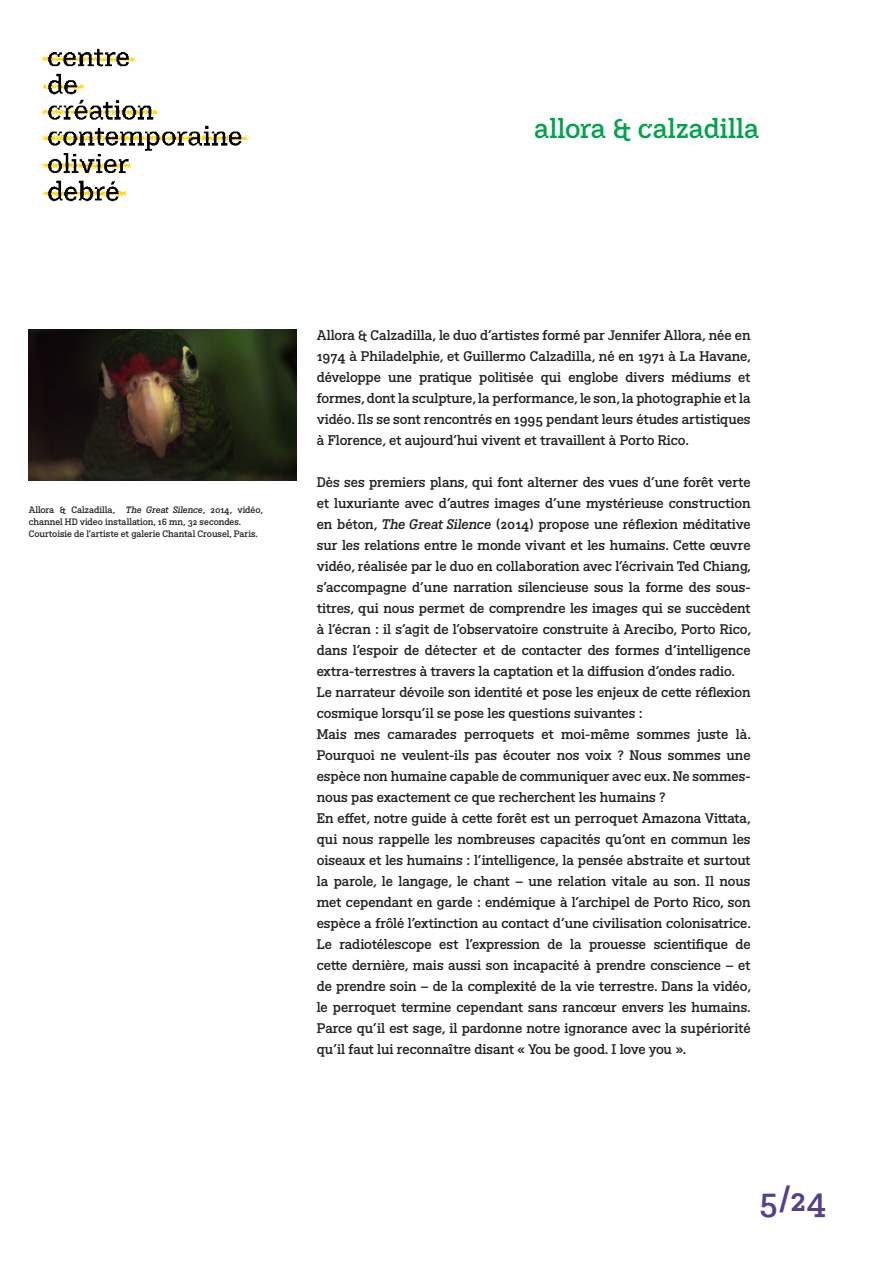
<style>
.page{position:relative;width:893px;height:1263px;background:#fff}
.page>*{position:absolute;margin:0;border:0;box-sizing:border-box;transform-origin:0 0}
.t1{font:33.3px "BVHCCCOD";color:#553f8e}
.t2{font:27px "BVHCCCOD Titrage";color:#00a34c}
.t3{font:13.5px/21px "BVHCCCOD";letter-spacing:-.01em;color:#231f20;text-align:justify}
.t4{font:9px/12px "BVHCCCOD";color:#231f20}
.s1{font-style:italic}
</style>
<div class="page">
<img style="left:41px;top:48px;width:209px;height:154px">
<img style="left:29px;top:330px;width:268px;height:150px">
<p class="t2" style="left:534px;top:111px;width:226px">allora &amp; calzadilla</p>
<p class="t4" style="left:29px;top:504px;width:236px">Allora &amp; Calzadilla, <span class="s1">The Great Silence</span>, 2014, vidéo, channel HD video installation, 16 mn, 32 secondes.</p>
<p class="t4" style="left:29px;top:528px;width:231px">Courtoisie de l’artiste et galerie Chantal Crousel, Paris.</p>
<p class="t3" style="left:317px;top:326px;width:436px">Allora &amp; Calzadilla, le duo d’artistes formé par Jennifer Allora, née en 1974 à Philadelphie, et Guillermo Calzadilla, né en 1971 à La Havane, développe une pratique politisée qui englobe divers médiums et formes, dont la sculpture, la performance, le son, la photographie et la vidéo. Ils se sont rencontrés en 1995 pendant leurs études artistiques à Florence, et aujourd’hui vivent et travaillent à Porto Rico.</p>
<p class="t3" style="left:317px;top:473px;width:436px">Dès ses premiers plans, qui font alterner des vues d’une forêt verte et luxuriante avec d’autres images d’une mystérieuse construction en béton, <span class="s1">The Great Silence</span> (2014) propose une réflexion méditative sur les relations entre le monde vivant et les humains. Cette œuvre vidéo, réalisée par le duo en collaboration avec l’écrivain Ted Chiang, s’accompagne d’une narration silencieuse sous la forme des sous&shy;titres, qui nous permet de comprendre les images qui se succèdent à l’écran : il s’agit de l’observatoire construite à Arecibo, Porto Rico, dans l’espoir de détecter et de contacter des formes d’intelligence extra-terrestres à travers la captation et la diffusion d’ondes radio.</p>
<p class="t3" style="left:317px;top:683px;width:435px">Le narrateur dévoile son identité et pose les enjeux de cette réflexion cosmique lorsqu’il se pose les questions suivantes :</p>
<p class="t3" style="left:317px;top:725px;width:436px">Mais mes camarades perroquets et moi-même sommes juste là.<br>Pourquoi ne veulent-ils pas écouter nos voix ? Nous sommes une espèce non humaine capable de communiquer avec eux. Ne sommes&shy;nous pas exactement ce que recherchent les humains ?</p>
<p class="t3" style="left:317px;top:809px;width:436px">En effet, notre guide à cette forêt est un perroquet Amazona Vittata, qui nous rappelle les nombreuses capacités qu’ont en commun les oiseaux et les humains : l’intelligence, la pensée abstraite et surtout la parole, le langage, le chant – une relation vitale au son. Il nous met cependant en garde : endémique à l’archipel de Porto Rico, son espèce a frôlé l’extinction au contact d’une civilisation colonisatrice.<br>Le radiotélescope est l’expression de la prouesse scientifique de cette dernière, mais aussi son incapacité à prendre conscience – et de prendre soin – de la complexité de la vie terrestre. Dans la vidéo, le perroquet termine cependant sans rancœur envers les humains.<br>Parce qu’il est sage, il pardonne notre ignorance avec la supériorité qu’il faut lui reconnaître disant « You be good. I love you ».</p>
<h1 class="t1" style="left:759px;top:1177px;width:69px">5/24</h1>
</div>
